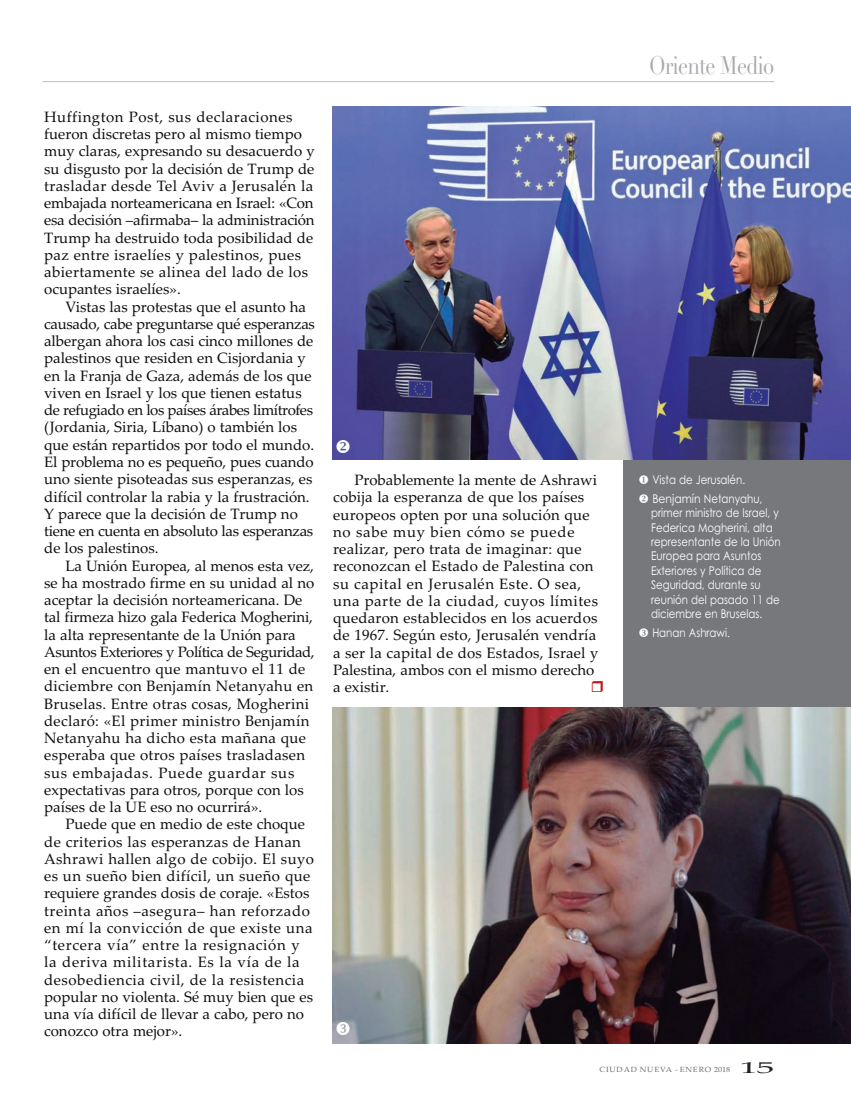
<style>
.page{position:relative;width:851px;height:1106px;background:#fff}
.page>*{position:absolute;margin:0;border:0;box-sizing:border-box;transform-origin:0 0}
.t1{font:24.9px "Didot";letter-spacing:-.025em;color:#a8a9ad;scale:.8 1}
.t2{font:15px/17.2px "Palatino Linotype";color:#0f0b0b}
.t3{font:15px/17.2px "Palatino Linotype";letter-spacing:.025em;color:#0f0b0b}
.t4{font:12px/14.4px "Century Gothic";color:#fff;scale:.9 1}
.t5{font:12px "Century Gothic";color:#fff;scale:.85 1}
.t6{font:7.5px "Palatino Linotype";letter-spacing:.095em;color:#6c6d70;scale:1.08 1}
.s1{font-size:15.75px;color:#231f20}
</style>
<div class="page">
<div style="left:622px;top:108px;width:228px;height:935px;background:#76787b"></div>
<hr style="left:43px;top:81px;width:731px;height:1px;background:#bcbdc0">
<img style="left:332px;top:106px;width:518px;height:353px">
<img style="left:332px;top:707px;width:518px;height:336px">
<svg style="left:337px;top:1022px;width:13px;height:13px"></svg>
<svg style="left:337px;top:440px;width:13px;height:13px"></svg>
<p class="t2" style="left:44px;top:108px;width:272px">Huffington Post, sus declaraciones fueron discretas pero al mismo tiempo muy claras, expresando su desacuerdo y su disgusto por la decisión de Trump de trasladar desde Tel Aviv a Jerusalén la embajada norteamericana en Israel: «Con esa decisión –afirmaba– la administración Trump ha destruido toda posibilidad de paz entre israelíes y palestinos, pues abiertamente se alinea del lado de los ocupantes israelíes».</p>
<p class="t2" style="left:44px;top:298px;width:272px;text-indent:21px">Vistas las protestas que el asunto ha causado, cabe preguntarse qué esperanzas albergan ahora los casi cinco millones de palestinos que residen en Cisjordania y en la Franja de Gaza, además de los que viven en Israel y los que tienen estatus de refugiado en los países árabes limítrofes (Jordania, Siria, Líbano) o también los que están repartidos por todo el mundo.<br>El problema no es pequeño, pues cuando uno siente pisoteadas sus esperanzas, es difícil controlar la rabia y la frustración.<br>Y parece que la decisión de Trump no tiene en cuenta en absoluto las esperanzas de los palestinos.</p>
<p class="t2" style="left:44px;top:556px;width:272px;text-indent:21px">La Unión Europea, al menos esta vez, se ha mostrado firme en su unidad al no aceptar la decisión norteamericana. De tal firmeza hizo gala Federica Mogherini, la alta representante de la Unión para Asuntos Exteriores y Política de Seguridad, en el encuentro que mantuvo el 11 de diciembre con Benjamín Netanyahu en Bruselas. Entre otras cosas, Mogherini declaró: «El primer ministro Benjamín Netanyahu ha dicho esta mañana que esperaba que otros países trasladasen sus embajadas. Puede guardar sus expectativas para otros, porque con los países de la UE eso no ocurrirá».</p>
<p class="t3" style="left:44px;top:815px;width:271px;text-indent:21px">Puede que en medio de este choque de criterios las esperanzas de Hanan Ashrawi hallen algo de cobijo. El suyo es un sueño bien difícil, un sueño que requiere grandes dosis de coraje. «Estos treinta años –asegura– han reforzado en mí la convicción de que existe una “tercera vía” entre la resignación y la deriva militarista. Es la vía de la desobediencia civil, de la resistencia popular no violenta. Sé muy bien que es una vía difícil de llevar a cabo, pero no conozco otra mejor».</p>
<h1 class="t1" style="left:649px;top:51px;width:158px">Oriente Medio</h1>
<p class="t2" style="left:333px;top:471px;width:267px;text-indent:21px">Probablemente la mente de Ashrawi cobija la esperanza de que los países europeos opten por una solución que no sabe muy bien cómo se puede realizar, pero trata de imaginar: que reconozcan el Estado de Palestina con su capital en Jerusalén Este. O sea, una parte de la ciudad, cuyos límites quedaron establecidos en los acuerdos de 1967. Según esto, Jerusalén vendría a ser la capital de dos Estados, Israel y Palestina, ambos con el mismo derecho a existir.</p>
<p class="t5" style="left:638px;top:473px;width:127px">◆ Vista de Jerusalén.</p>
<p class="t4" style="left:651px;top:491px;width:146px;text-indent:-13px">❖ Benjamín Netanyahu, primer ministro de Israel, y<br>Federica Mogherini, alta representante de la Unión<br>Europea para Asuntos<br>Exteriores y Política de<br>Seguridad, durante su reunión del pasado 11 de diciembre en Bruselas.</p>
<p class="t5" style="left:652px;top:626px;width:93px">Hanan Ashrawi.</p>
<p class="t6" style="left:599px;top:1065px;width:163px">CIUDAD NUEVA - ENERO 2018 <span class="s1">15</span></p>
</div>
